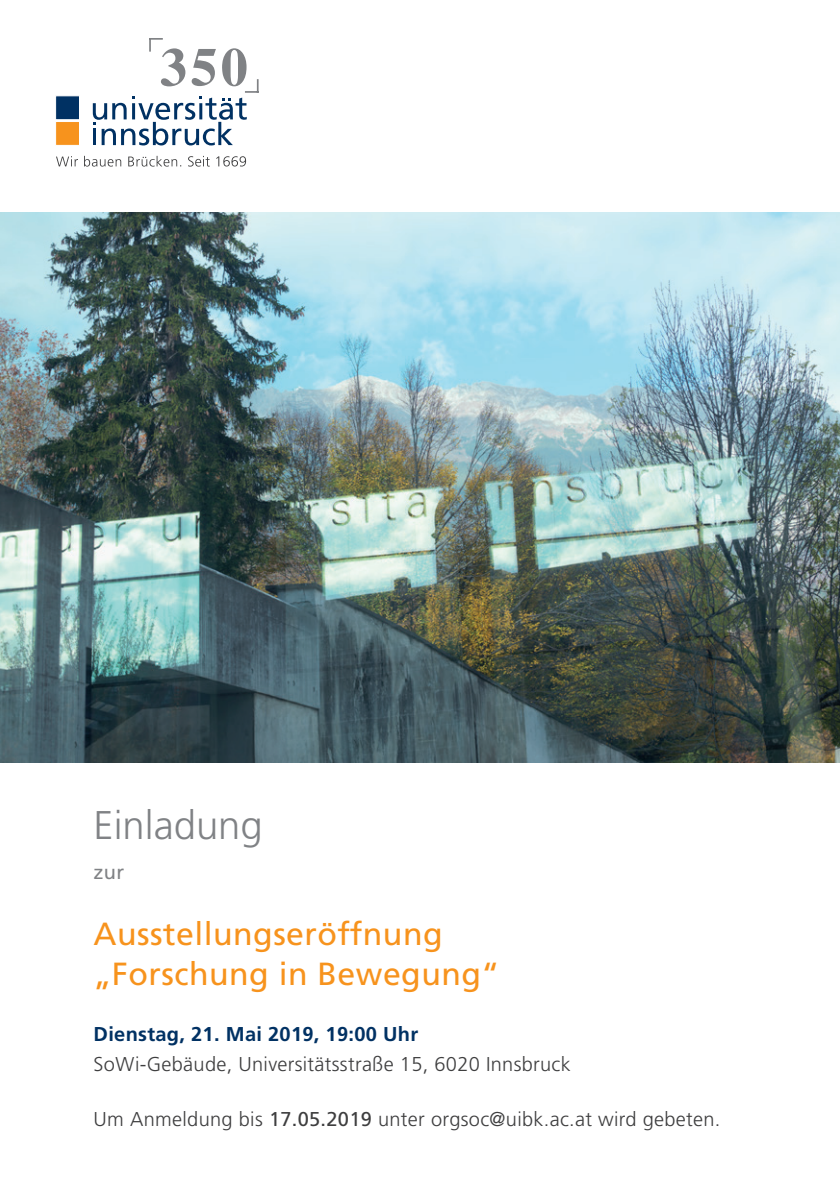
<style>
.page{position:relative;width:840px;height:1191px;background:#fff}
.page>*{position:absolute;margin:0;border:0;box-sizing:border-box;transform-origin:0 0}
.t1{font:300 40px "Frutiger";color:#808285}
.t2{font:32px/40px "Frutiger";letter-spacing:.015em;color:#f7931d}
.t3{font:300 20px "Frutiger";letter-spacing:.015em;color:#3e3e3f}
.t4{font:700 20px "Frutiger";letter-spacing:.015em;color:#003163}
.t5{font:20px "Frutiger";color:#808285}
.s1{font-weight:400}
</style>
<div class="page">
<svg style="left:55px;top:95px;width:24px;height:50px"></svg>
<svg style="left:93px;top:38px;width:165px;height:107px"></svg>
<svg style="left:56px;top:156px;width:190px;height:11px"></svg>
<img style="left:0;top:213px;width:839px;height:550px">
<h1 class="t1" style="left:94px;top:803px;width:170px">Einladung</h1>
<p class="t5" style="left:94px;top:860px;width:32px">zur</p>
<h2 class="t2" style="left:94px;top:914px;width:407px">Ausstellungseröffnung „Forschung in Bewegung“</h2>
<p class="t4" style="left:94px;top:1022px;width:326px">Dienstag, 21. Mai 2019, 19:00 Uhr</p>
<p class="t3" style="left:94px;top:1053px;width:478px">SoWi-Gebäude, Universitätsstraße 15, 6020 Innsbruck</p>
<p class="t3" style="left:94px;top:1108px;width:628px">Um Anmeldung bis <span class="s1">17.05.2019</span> unter orgsoc@uibk.ac.at wird gebeten.</p>
</div>
